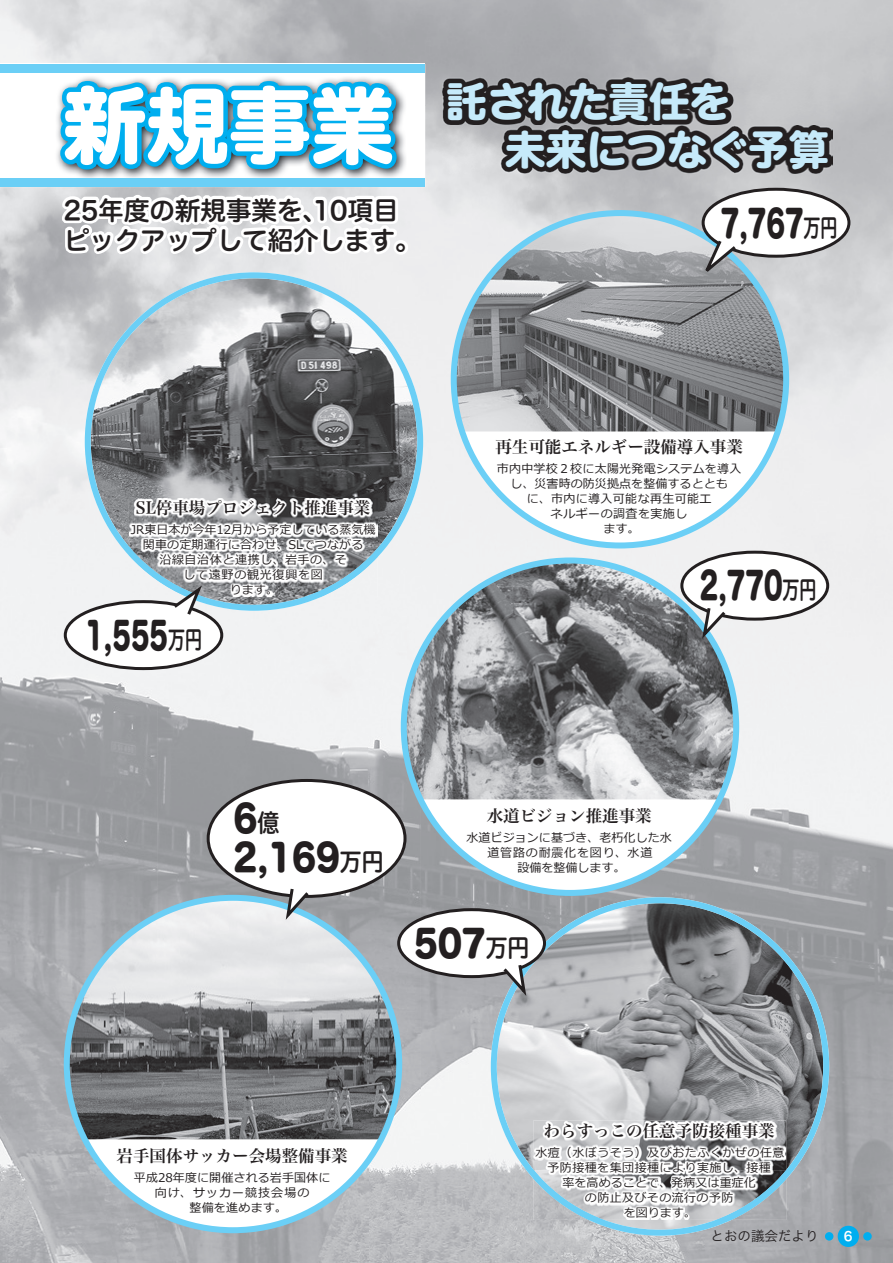
<style>
.page{position:relative;width:893px;height:1263px;background:#fff}
.page>*{position:absolute;margin:0;border:0;box-sizing:border-box;transform-origin:0 0}
.t1{font:82.5px "Hira Maru Std W8";color:#fff}
.t2{font:40.5px "Hira Maru Std W8";color:#c6eafa}
.t3{font:36.45px "Hira Maru Std W8";color:#231f20;scale:.7 1}
.t4{font:36.45px "Hira Maru Std W8";color:#231f20;scale:.9 1}
.t5{font:25.5px/30px "Hira Maru Std W6";color:#231f20}
.t6{font:24.3px "Hira Maru Std W6";color:#231f20;scale:.7 1}
.t7{font:24.3px "Hira Maru Std W6";color:#231f20;scale:.9 1}
.t8{font:16.5px "Hira Min Pro W6";color:#231f20}
.t9{font:13.5px "Hira Kaku Pro W3";color:#231f20}
.t10{font:12.75px "Hira Maru Std W6";color:#fff}
.t11{font:12px/15px "Meiryo";letter-spacing:.02em;color:#231f20;text-align:center}
.t12{font:12px/15px "Meiryo";letter-spacing:.04em;color:#231f20;text-align:center}
.t13{font:12px "Meiryo";letter-spacing:.085em;color:#231f20}
</style>
<div class="page">
<img style="left:0;top:0;width:893px;height:105px">
<img style="left:421px;top:105px;width:51px;height:1158px">
<img style="left:789px;top:105px;width:104px;height:1158px">
<img style="left:472px;top:174px;width:317px;height:735px">
<img style="left:0;top:315px;width:105px;height:948px">
<img style="left:368px;top:611px;width:53px;height:652px">
<img style="left:105px;top:665px;width:52px;height:598px">
<img style="left:157px;top:611px;width:211px;height:652px">
<img style="left:472px;top:977px;width:19px;height:23px">
<img style="left:472px;top:1000px;width:53px;height:263px">
<img style="left:525px;top:1236px;width:53px;height:27px">
<img style="left:578px;top:1236px;width:158px;height:27px">
<div style="left:838px;top:1226px;width:21px;height:21px;background:#00aeef;border-radius:50%"></div>
<div style="left:825px;top:1232px;width:8px;height:8px;background:#00aeef;border-radius:50%"></div>
<div style="left:863px;top:1232px;width:9px;height:8px;background:#00aeef;border-radius:50%"></div>
<div style="left:0;top:64px;width:425px;height:123px;background:#fff"></div>
<img style="left:443px;top:77px;width:389px;height:97px">
<svg style="left:56px;top:30px;width:355px;height:328px"></svg>
<svg style="left:85px;top:272px;width:338px;height:339px"></svg>
<div style="left:454px;top:213px;width:332px;height:332px;background:#fff;border-radius:50%"></div>
<img style="left:454px;top:213px;width:332px;height:218px">
<div style="left:404px;top:560px;width:332px;height:333px;background:#fff;border-radius:50%"></div>
<img style="left:404px;top:560px;width:332px;height:239px">
<svg style="left:491px;top:897px;width:338px;height:339px;background:#9fa6ab"></svg>
<div style="left:67px;top:898px;width:332px;height:332px;background:#fff;border-radius:50%"></div>
<img style="left:67px;top:898px;width:332px;height:241px">
<img style="left:129px;top:498px;width:248px;height:99px">
<img style="left:129px;top:546px;width:75px;height:51px">
<img style="left:303px;top:548px;width:74px;height:49px">
<img style="left:533px;top:1120px;width:253px;height:100px">
<img style="left:533px;top:1169px;width:71px;height:51px">
<img style="left:716px;top:1170px;width:70px;height:50px">
<div style="left:208px;top:780px;width:197px;height:116px;background:#fff;border-radius:50%"></div>
<div style="left:399px;top:910px;width:145px;height:67px;background:#fff;border-radius:50%"></div>
<div style="left:397px;top:908px;width:149px;height:70px;border:3px solid #231f20;border-radius:50%"></div>
<svg style="left:283px;top:888px;width:29px;height:37px"></svg>
<svg style="left:500px;top:962px;width:29px;height:39px"></svg>
<div style="left:65px;top:602px;width:157px;height:67px;background:#fff;border-radius:50%"></div>
<div style="left:64px;top:600px;width:159px;height:70px;border:3px solid #231f20;border-radius:50%"></div>
<div style="left:682px;top:552px;width:146px;height:67px;background:#fff;border-radius:50%"></div>
<div style="left:680px;top:551px;width:149px;height:70px;border:3px solid #231f20;border-radius:50%"></div>
<div style="left:703px;top:189px;width:146px;height:67px;background:#fff;border-radius:50%"></div>
<div style="left:702px;top:188px;width:148px;height:70px;border:3px solid #231f20;border-radius:50%"></div>
<svg style="left:171px;top:581px;width:34px;height:36px"></svg>
<svg style="left:700px;top:606px;width:28px;height:38px"></svg>
<svg style="left:698px;top:237px;width:41px;height:44px"></svg>
<div style="left:0;top:64px;width:425px;height:8px;background:#6bcff6"></div>
<div style="left:0;top:179px;width:425px;height:8px;background:#6bcff6"></div>
<h1 class="t1" style="left:64px;top:62px;width:332px">新規事業</h1>
<h2 class="t2" style="left:446px;top:70px;width:285px">託された責任を</h2>
<h3 class="t5" style="left:64px;top:196px;width:336px">25年度の新規事業を 10項目</h3>
<h2 class="t2" style="left:505px;top:118px;width:325px">未来につなぐ予算</h2>
<h3 class="t3" style="left:721px;top:195px;width:120px">7,767</h3>
<h3 class="t5" style="left:64px;top:196px;width:359px;text-indent:239px">、<br>ピックアップして紹介します。</h3>
<h3 class="t6" style="left:804px;top:209px;width:50px">万円</h3>
<h3 class="t8" style="left:136px;top:493px;width:236px">SL停車場プロジェクト推進事業</h3>
<p class="t11" style="left:131px;top:523px;width:246px">JR東日本が今年12月から予定している蒸気機関車の定期運行に合わせ、SLでつながる<br>沿線自治体と連携し、岩手の、そ<br>して遠野の観光復興を図<br>ります。</p>
<h3 class="t3" style="left:85px;top:607px;width:120px">1,555</h3>
<h3 class="t6" style="left:168px;top:621px;width:50px">万円</h3>
<h3 class="t8" style="left:495px;top:432px;width:249px">再生可能エネルギー設備導入事業</h3>
<p class="t11" style="left:497px;top:461px;width:246px">市内中学校２校に太陽光発電システムを導入し、災害時の防災拠点を整備するととも<br>に、市内に導入可能な再生可能エ<br>ネルギーの調査を実施し<br>ます。</p>
<h3 class="t3" style="left:700px;top:558px;width:120px">2,770</h3>
<h3 class="t6" style="left:783px;top:572px;width:50px">万円</h3>
<h3 class="t4" style="left:233px;top:791px;width:28px">6</h3>
<h3 class="t7" style="left:257px;top:805px;width:26px">億</h3>
<h3 class="t4" style="left:233px;top:830px;width:120px">2,169</h3>
<h3 class="t7" style="left:340px;top:844px;width:50px">万円</h3>
<h3 class="t8" style="left:487px;top:801px;width:166px">水道ビジョン推進事業</h3>
<p class="t11" style="left:466px;top:830px;width:207px">水道ビジョンに基づき、老朽化した水道管路の耐震化を図り、水道<br>設備を整備します。</p>
<h3 class="t4" style="left:414px;top:915px;width:81px">507</h3>
<h3 class="t7" style="left:486px;top:929px;width:50px">万円</h3>
<h3 class="t8" style="left:117px;top:1141px;width:232px">岩手国体サッカー会場整備事業</h3>
<p class="t11" style="left:134px;top:1171px;width:198px">平成28年度に開催される岩手国体に</p>
<p class="t13" style="left:155px;top:1186px;width:156px">向け、サッカー競技会場の</p>
<p class="t11" style="left:189px;top:1201px;width:99px">整備を進めます。</p>
<h3 class="t8" style="left:544px;top:1116px;width:232px">わらすっこの任意予防接種事業</h3>
<p class="t12" style="left:535px;top:1145px;width:251px">水痘（水ぼうそう）及びおたふくかぜの任意予防接種を集団接種により実施し、接種<br>率を高めることで、発病又は重症化<br>の防止及びその流行の予防<br>を図ります。</p>
<p class="t9" style="left:711px;top:1224px;width:109px">とおの議会だより</p>
<p class="t10" style="left:844px;top:1227px;width:10px">6</p>
</div>
